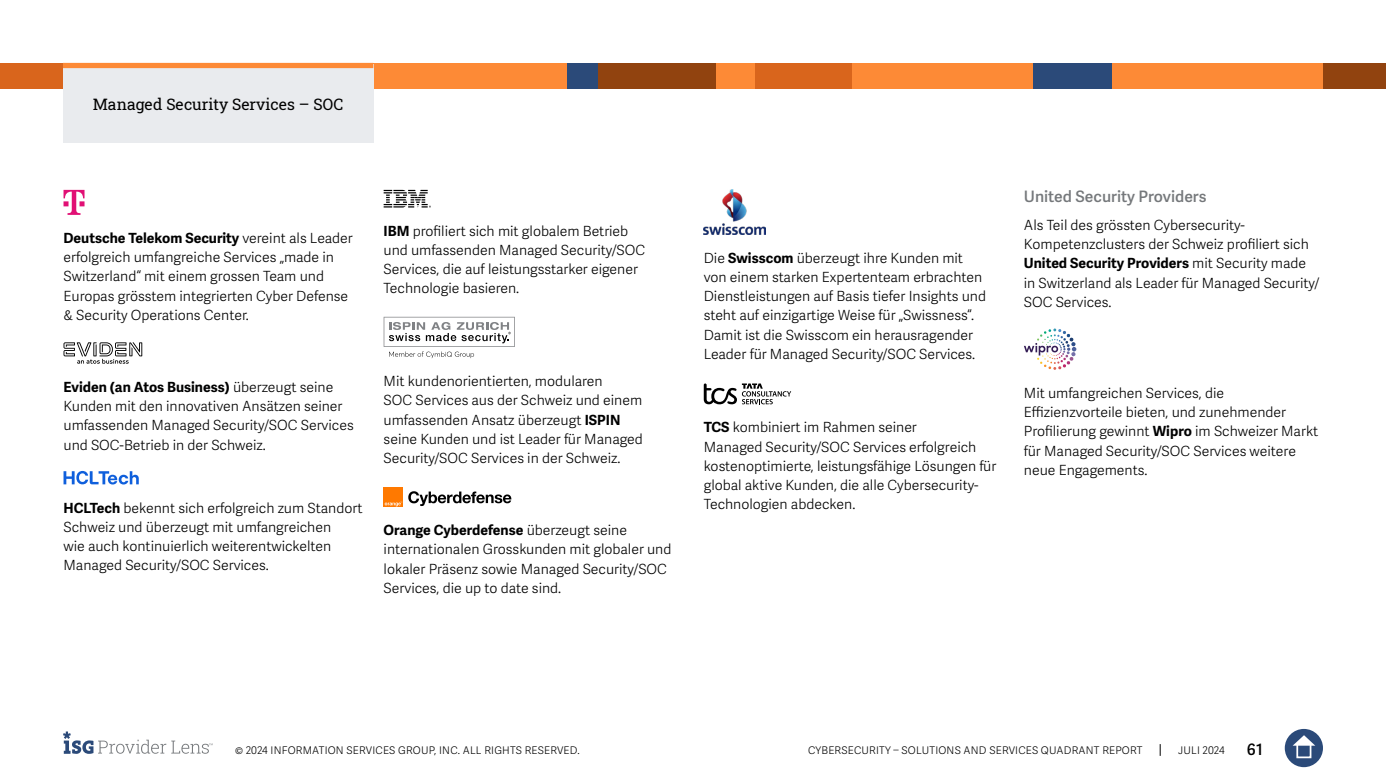
<style>
.page{position:relative;width:1386px;height:780px;background:#fff}
.page>*{position:absolute;margin:0;border:0;box-sizing:border-box;transform-origin:0 0}
.Section_Label_Orange{font:15.75px "Roboto Slab ISG P Regular";color:#000}
.t1{font:600 15.75px "Adelle Sans";color:#75787b}
.t2{font:600 15.75px "Adelle Sans";color:#000}
.t3{font:300 14px/19.2px "Adelle Sans";color:#000101}
.t4{font:300 10.5px "Adelle Sans";letter-spacing:.02em;color:#000}
.s1{font-weight:700}
</style>
<div class="page">
<svg style="left:1160px;top:744px;width:1px;height:12px"></svg>
<div style="left:1285px;top:729px;width:38px;height:38px;background:#2b4a79;border-radius:50%"></div>
<svg style="left:1293px;top:735px;width:22px;height:10px"></svg>
<div style="left:1296px;top:743px;width:15px;height:15px;border:2px solid #fff"></div>
<svg style="left:63px;top:731px;width:150px;height:23px"></svg>
<div style="left:1047px;top:63px;width:276px;height:26px;background:#fd8a36"></div>
<div style="left:0;top:63px;width:158px;height:26px;background:#d9651c"></div>
<div style="left:158px;top:63px;width:409px;height:26px;background:#fd8a36"></div>
<div style="left:850px;top:63px;width:184px;height:26px;background:#fd8a36"></div>
<div style="left:1323px;top:63px;width:63px;height:26px;background:#91430f"></div>
<div style="left:1033px;top:63px;width:79px;height:26px;background:#2b4a79"></div>
<div style="left:754px;top:63px;width:98px;height:26px;background:#d9651c"></div>
<div style="left:598px;top:63px;width:157px;height:26px;background:#fd8a36"></div>
<div style="left:598px;top:63px;width:118px;height:26px;background:#91430f"></div>
<div style="left:567px;top:63px;width:31px;height:26px;background:#2b4a79"></div>
<svg style="left:64px;top:190px;width:21px;height:25px"></svg>
<svg style="left:64px;top:342px;width:78px;height:22px"></svg>
<svg style="left:64px;top:471px;width:75px;height:13px"></svg>
<svg style="left:384px;top:190px;width:47px;height:17px"></svg>
<svg style="left:384px;top:317px;width:131px;height:41px"></svg>
<div style="left:384px;top:487px;width:19px;height:20px;background:#ff7900"></div>
<svg style="left:385px;top:501px;width:17px;height:5px"></svg>
<svg style="left:408px;top:491px;width:103px;height:15px"></svg>
<img style="left:704px;top:190px;width:61px;height:44px">
<svg style="left:704px;top:383px;width:87px;height:21px"></svg>
<svg style="left:1024px;top:328px;width:52px;height:42px"></svg>
<div style="left:63px;top:64px;width:310px;height:78px;background:#e9ebee"></div>
<div style="left:63px;top:63px;width:310px;height:5px;background:#fd8a36"></div>
<p class="Section_Label_Orange" style="left:93px;top:93px;width:252px">Managed Security Services – SOC</p>
<p class="t3" style="left:64px;top:229px;width:291px"><span class="s1">Deutsche Telekom Security</span> vereint als Leader erfolgreich umfangreiche Services „made in Switzerland“ mit einem grossen Team und Europas grösstem integrierten Cyber Defense &amp; Security Operations Center.</p>
<p class="t3" style="left:64px;top:377px;width:292px"><span class="s1">Eviden (an Atos Business)</span> überzeugt seine Kunden mit den innovativen Ansätzen seiner umfassenden Managed Security/SOC Services und SOC-Betrieb in der Schweiz.</p>
<p class="t3" style="left:64px;top:498px;width:300px"><span class="s1">HCLTech</span> bekennt sich erfolgreich zum Standort Schweiz und überzeugt mit umfangreichen<br>wie auch kontinuierlich weiterentwickelten Managed Security/SOC Services.</p>
<p class="t3" style="left:384px;top:221px;width:263px"><span class="s1">IBM</span> profiliert sich mit globalem Betrieb und umfassenden Managed Security/SOC Services, die auf leistungsstarker eigener Technologie basieren.</p>
<p class="t3" style="left:384px;top:372px;width:261px">Mit kundenorientierten, modularen<br>SOC Services aus der Schweiz und einem umfassenden Ansatz überzeugt <span class="s1">ISPIN </span>seine Kunden und ist Leader für Managed Security/SOC Services in der Schweiz.</p>
<p class="t3" style="left:384px;top:521px;width:289px"><span class="s1">Orange Cyberdefense</span> überzeugt seine internationalen Grosskunden mit globaler und lokaler Präsenz sowie Managed Security/SOC Services, die up to date sind.</p>
<p class="t3" style="left:704px;top:248px;width:284px">Die <span class="s1">Swisscom</span> überzeugt ihre Kunden mit von einem starken Expertenteam erbrachten Dienstleistungen auf Basis tiefer Insights und steht auf einzigartige Weise für „Swissness“.<br>Damit ist die Swisscom ein herausragender Leader für Managed Security/SOC Services.</p>
<p class="t3" style="left:704px;top:418px;width:294px"><span class="s1">TCS</span> kombiniert im Rahmen seiner<br>Managed Security/SOC Services erfolgreich kostenoptimierte, leistungsfähige Lösungen für global aktive Kunden, die alle Cybersecurity-Technologien abdecken.</p>
<p class="t1" style="left:1024px;top:187px;width:184px">United Security Providers</p>
<p class="t3" style="left:1024px;top:216px;width:297px">Als Teil des grössten Cybersecurity-Kompetenzclusters der Schweiz profiliert sich <span class="s1">United Security Providers</span> mit Security made in Switzerland als Leader für Managed Security/ SOC Services.</p>
<p class="t3" style="left:1024px;top:384px;width:296px">Mit umfangreichen Services, die Effizienzvorteile bieten, und zunehmender Profilierung gewinnt <span class="s1">Wipro</span> im Schweizer Markt für Managed Security/SOC Services weitere neue Engagements.</p>
<p class="t4" style="left:235px;top:744px;width:346px">© 2024 INFORMATION SERVICES GROUP, INC. ALL RIGHTS RESERVED.</p>
<p class="t4" style="left:808px;top:744px;width:336px">CYBERSECURITY – SOLUTIONS AND SERVICES QUADRANT REPORT</p>
<p class="t4" style="left:1178px;top:744px;width:48px">JULI 2024</p>
<p class="t2" style="left:1247px;top:740px;width:18px">61</p>
</div>
